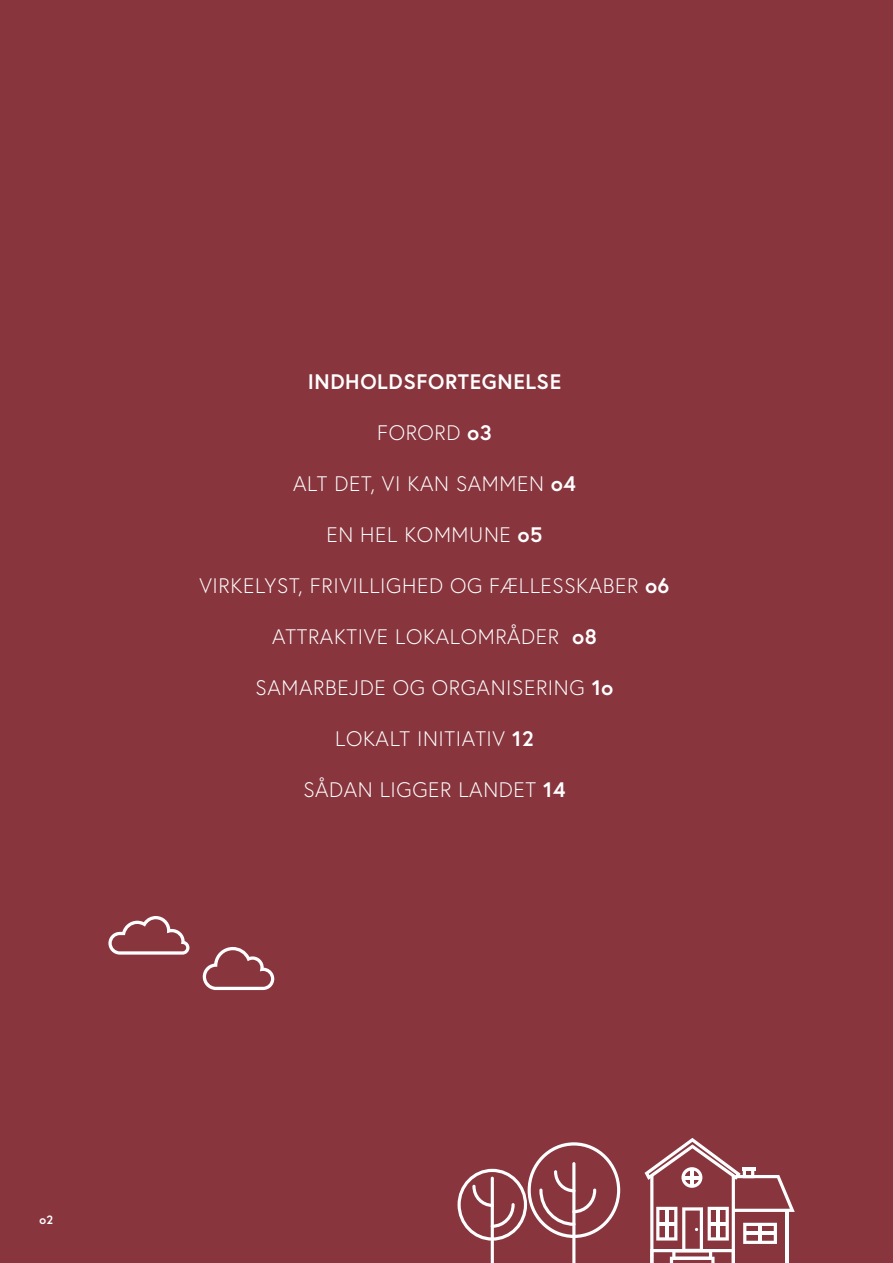
<style>
.page{position:relative;width:893px;height:1263px;background:#88353e}
.page>*{position:absolute;margin:0;border:0;box-sizing:border-box;transform-origin:0 0}
.Brødtekst{font:300 21px "Europa";letter-spacing:.03em;color:#fff}
.Brødtekst-2{font:700 21px "Europa";letter-spacing:.03em;color:#fff}
.Brødtekst-3{font:700 12px "Europa";color:#fff}
.s1{font-weight:700}
</style>
<div class="page">
<svg style="left:645px;top:1138px;width:150px;height:125px"></svg>
<hr style="left:742px;top:1167px;width:13px;height:4px;background:#fff">
<svg style="left:458px;top:1142px;width:162px;height:121px"></svg>
<svg style="left:203px;top:947px;width:71px;height:43px"></svg>
<svg style="left:108px;top:916px;width:81px;height:39px"></svg>
<p class="Brødtekst-2" style="left:308px;top:368px;width:255px">INDHOLDSFORTEGNELSE</p>
<p class="Brødtekst" style="left:377px;top:420px;width:116px">FORORD <span class="s1">03</span></p>
<p class="Brødtekst" style="left:293px;top:471px;width:284px">ALT DET, VI KAN SAMMEN <span class="s1">04</span></p>
<p class="Brødtekst" style="left:326px;top:522px;width:217px">EN HEL KOMMUNE <span class="s1">05</span></p>
<p class="Brødtekst" style="left:199px;top:573px;width:471px">VIRKELYST, FRIVILLIGHED OG FÆLLESSKABER <span class="s1">06</span></p>
<p class="Brødtekst" style="left:272px;top:624px;width:326px">ATTRAKTIVE LOKALOMRÅDER <span class="s1">08</span></p>
<p class="Brødtekst" style="left:256px;top:675px;width:359px">SAMARBEJDE OG ORGANISERING <span class="s1">10</span></p>
<p class="Brødtekst" style="left:335px;top:726px;width:200px">LOKALT INITIATIV <span class="s1">12</span></p>
<p class="Brødtekst" style="left:303px;top:777px;width:264px">SÅDAN LIGGER LANDET <span class="s1">14</span></p>
<p class="Brødtekst-3" style="left:39px;top:1211px;width:15px">02</p>
</div>
